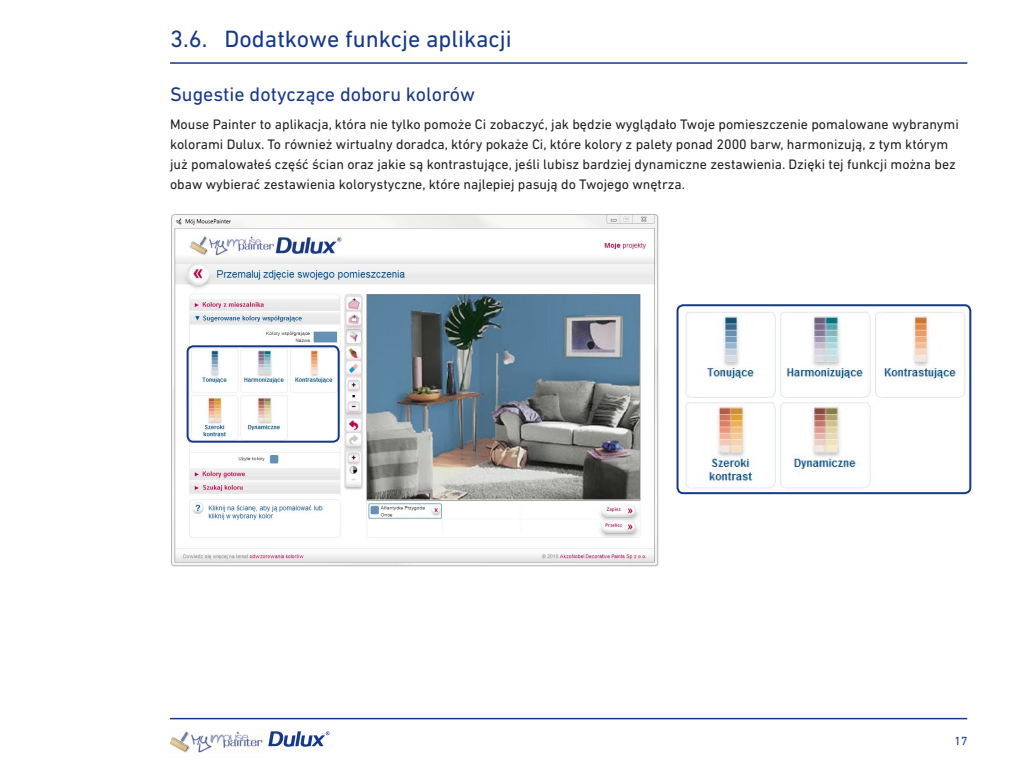
<style>
.page{position:relative;width:1024px;height:768px;background:#fff}
.page>*{position:absolute;margin:0;border:0;box-sizing:border-box;transform-origin:0 0}
.t1{font:24px "DIN Next LT Pro";color:#153889}
.śródtytuł{font:20px "DIN Next LT Pro";color:#153889}
.tekst{font:14px/20px "DIN Next LT Pro";color:#231f20}
.t2{font:12px "DIN Next LT Pro";color:#153889}
</style>
<div class="page">
<hr style="left:170px;top:62px;width:797px;height:2px;background:#153889">
<hr style="left:170px;top:718px;width:797px;height:1px;background:#153889">
<svg style="left:268px;top:731px;width:62px;height:16px"></svg>
<img style="left:170px;top:731px;width:93px;height:22px">
<img style="left:171px;top:214px;width:488px;height:353px">
<img style="left:685px;top:311px;width:281px;height:178px">
<div style="left:187px;top:345px;width:153px;height:98px;border:2px solid #153889;border-radius:6px"></div>
<div style="left:677px;top:304px;width:294px;height:190px;border:2px solid #153889;border-radius:6px"></div>
<p class="t1" style="left:170px;top:25px;width:39px">3.6.</p>
<p class="t1" style="left:225px;top:25px;width:289px">Dodatkowe funkcje aplikacji</p>
<p class="śródtytuł" style="left:170px;top:82px;width:307px">Sugestie dotyczące doboru kolorów</p>
<p class="tekst" style="left:170px;top:114px;width:790px">Mouse Painter to aplikacja, która nie tylko pomoże Ci zobaczyć, jak będzie wyglądało Twoje pomieszczenie pomalowane wybranymi kolorami Dulux. To również wirtualny doradca, który pokaże Ci, które kolory z palety ponad 2000 barw, harmonizują, z tym którym już pomalowałeś część ścian oraz jakie są kontrastujące, jeśli lubisz bardziej dynamiczne zestawienia. Dzięki tej funkcji można bez obaw wybierać zestawienia kolorystyczne, które najlepiej pasują do Twojego wnętrza.</p>
<p class="t2" style="left:955px;top:734px;width:15px">17</p>
</div>
